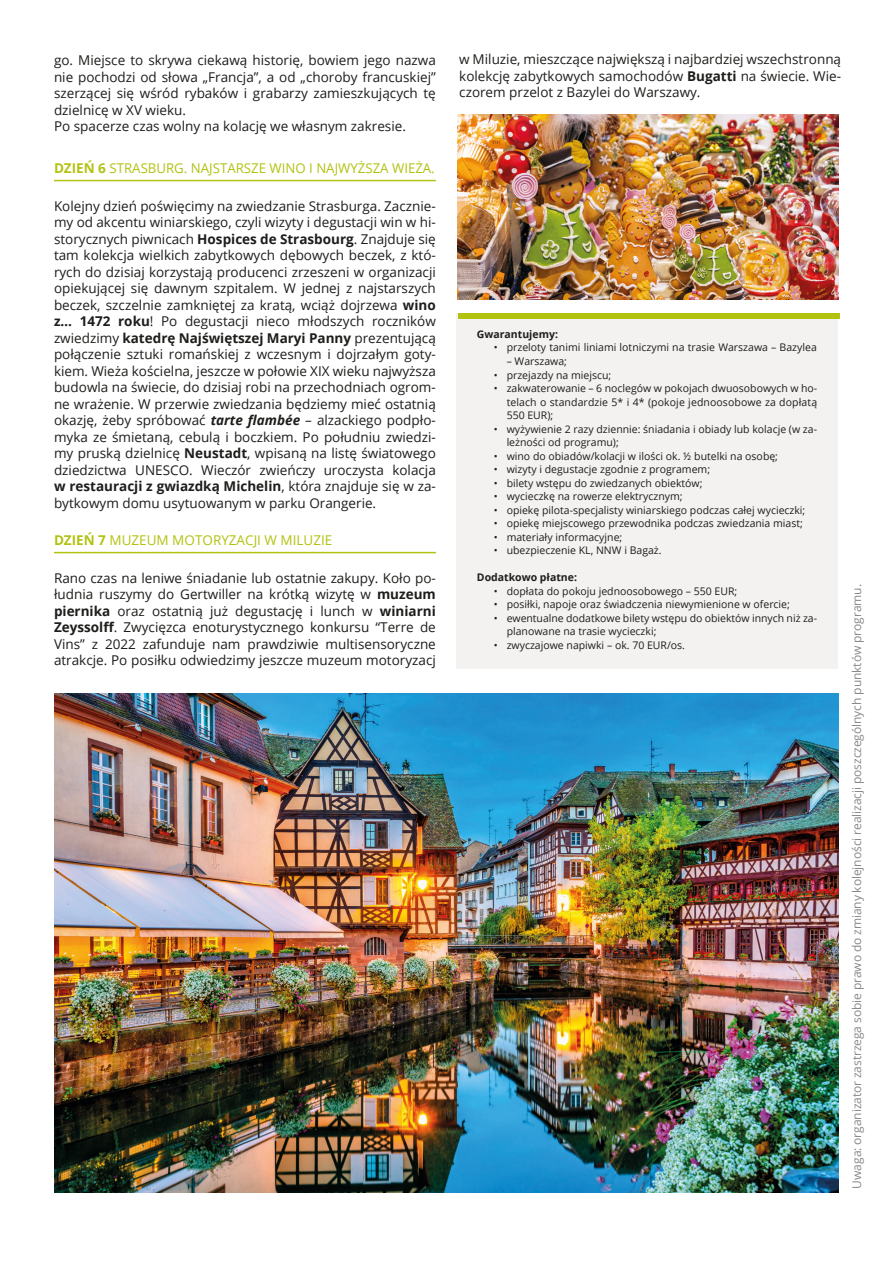
<style>
.page{position:relative;width:893px;height:1263px;background:#fff}
.page>*{position:absolute;margin:0;border:0;box-sizing:border-box;transform-origin:0 0}
.Program_właściwy{font:13.5px/16.5px "Open Sans";color:#1d1d1b;text-align:justify}
.Dzień_test{font:13.5px "Open Sans";color:#b2c210}
.gwarantujemy{font:12px "Open Sans";letter-spacing:-.005em;color:#878787}
.t1{font:10.5px/13.5px "Open Sans";color:#1d1d1b}
.Program{font:700 10.5px "Open Sans";color:#1d1d1b}
.s1{font-weight:700}
.s2{font-weight:700;font-style:italic}
</style>
<div class="page">
<div style="left:456px;top:313px;width:382px;height:356px;background:#f1efee"></div>
<div style="left:458px;top:313px;width:382px;height:6px;background:#b2c210"></div>
<hr style="left:54px;top:180px;width:382px;height:1px;background:#b2c210">
<hr style="left:54px;top:552px;width:382px;height:1px;background:#b2c210">
<img style="left:54px;top:693px;width:785px;height:500px">
<img style="left:457px;top:115px;width:382px;height:185px">
<p class="Program_właściwy" style="left:54px;top:52px;width:383px">go. Miejsce to skrywa ciekawą historię, bowiem jego nazwa nie pochodzi od słowa „Francja”, a od „choroby francuskiej” szerzącej się wśród rybaków i grabarzy zamieszkujących tę dzielnicę w XV wieku.</p>
<p class="Program_właściwy" style="left:54px;top:118px;width:353px">Po spacerze czas wolny na kolację we własnym zakresie.</p>
<p class="Dzień_test" style="left:54px;top:159px;width:382px"><span class="s1">DZIEŃ 6</span> STRASBURG. NAJSTARSZE WINO I NAJWYŻSZA WIEŻA.</p>
<p class="Program_właściwy" style="left:54px;top:197px;width:383px">Kolejny dzień poświęcimy na zwiedzanie Strasburga. Zacznie&shy;my od akcentu winiarskiego, czyli wizyty i degustacji win w hi&shy;storycznych piwnicach <span class="s1">Hospices de Strasbourg</span>. Znajduje się tam kolekcja wielkich zabytkowych dębowych beczek, z któ&shy;rych do dzisiaj korzystają producenci zrzeszeni w organizacji opiekującej się dawnym szpitalem. W jednej z najstarszych beczek, szczelnie zamkniętej za kratą, wciąż dojrzewa <span class="s1">wino z… 1472 roku</span>! Po degustacji nieco młodszych roczników zwiedzimy <span class="s1">katedrę Najświętszej Maryi Panny</span> prezentującą połączenie sztuki romańskiej z wczesnym i dojrzałym goty&shy;kiem. Wieża kościelna, jeszcze w połowie XIX wieku najwyższa budowla na świecie, do dzisiaj robi na przechodniach ogrom&shy;ne wrażenie. W przerwie zwiedzania będziemy mieć ostatnią okazję, żeby spróbować <span class="s2">tarte flambée</span> – alzackiego podpło&shy;myka ze śmietaną, cebulą i boczkiem. Po południu zwiedzi&shy;my pruską dzielnicę <span class="s1">Neustadt</span>, wpisaną na listę światowego dziedzictwa UNESCO. Wieczór zwieńczy uroczysta kolacja <span class="s1">w restauracji z gwiazdką Michelin</span>, która znajduje się w za&shy;bytkowym domu usytuowanym w parku Orangerie.</p>
<p class="Dzień_test" style="left:54px;top:531px;width:280px"><span class="s1">DZIEŃ 7</span> MUZEUM MOTORYZACJI W MILUZIE</p>
<p class="Program_właściwy" style="left:54px;top:569px;width:383px">Rano czas na leniwe śniadanie lub ostatnie zakupy. Koło po&shy;łudnia ruszymy do Gertwiller na krótką wizytę w <span class="s1">muzeum piernika</span> oraz ostatnią już degustację i lunch w <span class="s1">winiarni Zeyssolff</span>. Zwycięzca enoturystycznego konkursu “Terre de Vins” z 2022 zafunduje nam prawdziwie multisensoryczne atrakcje. Po posiłku odwiedzimy jeszcze muzeum motoryzacj</p>
<p class="Program_właściwy" style="left:459px;top:51px;width:383px">w Miluzie, mieszczące największą i najbardziej wszechstronną kolekcję zabytkowych samochodów <span class="s1">Bugatti</span> na świecie. Wie&shy;czorem przelot z Bazylei do Warszawy.</p>
<p class="Program" style="left:477px;top:327px;width:83px">Gwarantujemy:</p>
<p class="t1" style="left:494px;top:341px;width:324px">• przeloty tanimi liniami lotniczymi na trasie Warszawa – Bazylea</p>
<p class="t1" style="left:507px;top:354px;width:62px">– Warszawa;</p>
<p class="t1" style="left:494px;top:368px;width:119px">• przejazdy na miejscu;</p>
<p class="t1" style="left:507px;top:381px;width:312px;text-align:justify;text-indent:-13px">• zakwaterowanie – 6 noclegów w pokojach dwuosobowych w ho&shy;telach o standardzie 5* i 4* (pokoje jednoosobowe za dopłatą 550 EUR);</p>
<p class="t1" style="left:507px;top:422px;width:312px;text-indent:-13px">• wyżywienie 2 razy dziennie: śniadania i obiady lub kolacje (w za&shy;leżności od programu);</p>
<p class="t1" style="left:494px;top:449px;width:286px">• wino do obiadów/kolacji w ilości ok. ½ butelki na osobę;</p>
<p class="t1" style="left:494px;top:462px;width:218px">• wizyty i degustacje zgodnie z programem;</p>
<p class="t1" style="left:494px;top:476px;width:210px">• bilety wstępu do zwiedzanych obiektów;</p>
<p class="t1" style="left:494px;top:489px;width:190px">• wycieczkę na rowerze elektrycznym;</p>
<p class="t1" style="left:494px;top:503px;width:313px">• opiekę pilota-specjalisty winiarskiego podczas całej wycieczki;</p>
<p class="t1" style="left:494px;top:516px;width:311px">• opiekę miejscowego przewodnika podczas zwiedzania miast;</p>
<p class="t1" style="left:494px;top:530px;width:130px">• materiały informacyjne;</p>
<p class="t1" style="left:494px;top:543px;width:169px">• ubezpieczenie KL, NNW i Bagaż.</p>
<p class="Program" style="left:477px;top:570px;width:102px">Dodatkowo płatne:</p>
<p class="t1" style="left:494px;top:584px;width:245px">• dopłata do pokoju jednoosobowego – 550 EUR;</p>
<p class="t1" style="left:494px;top:597px;width:298px">• posiłki, napoje oraz świadczenia niewymienione w ofercie;</p>
<p class="t1" style="left:507px;top:611px;width:312px;text-indent:-13px">• ewentualne dodatkowe bilety wstępu do obiektów innych niż za&shy;planowane na trasie wycieczki;</p>
<p class="t1" style="left:494px;top:638px;width:193px">• zwyczajowe napiwki – ok. 70 EUR/os.</p>
<p class="gwarantujemy" style="left:849px;top:1188px;width:606px;rotate:-90deg">Uwaga: organizator zastrzega sobie prawo do zmiany kolejności realizacji poszczególnych punktów programu.</p>
</div>
